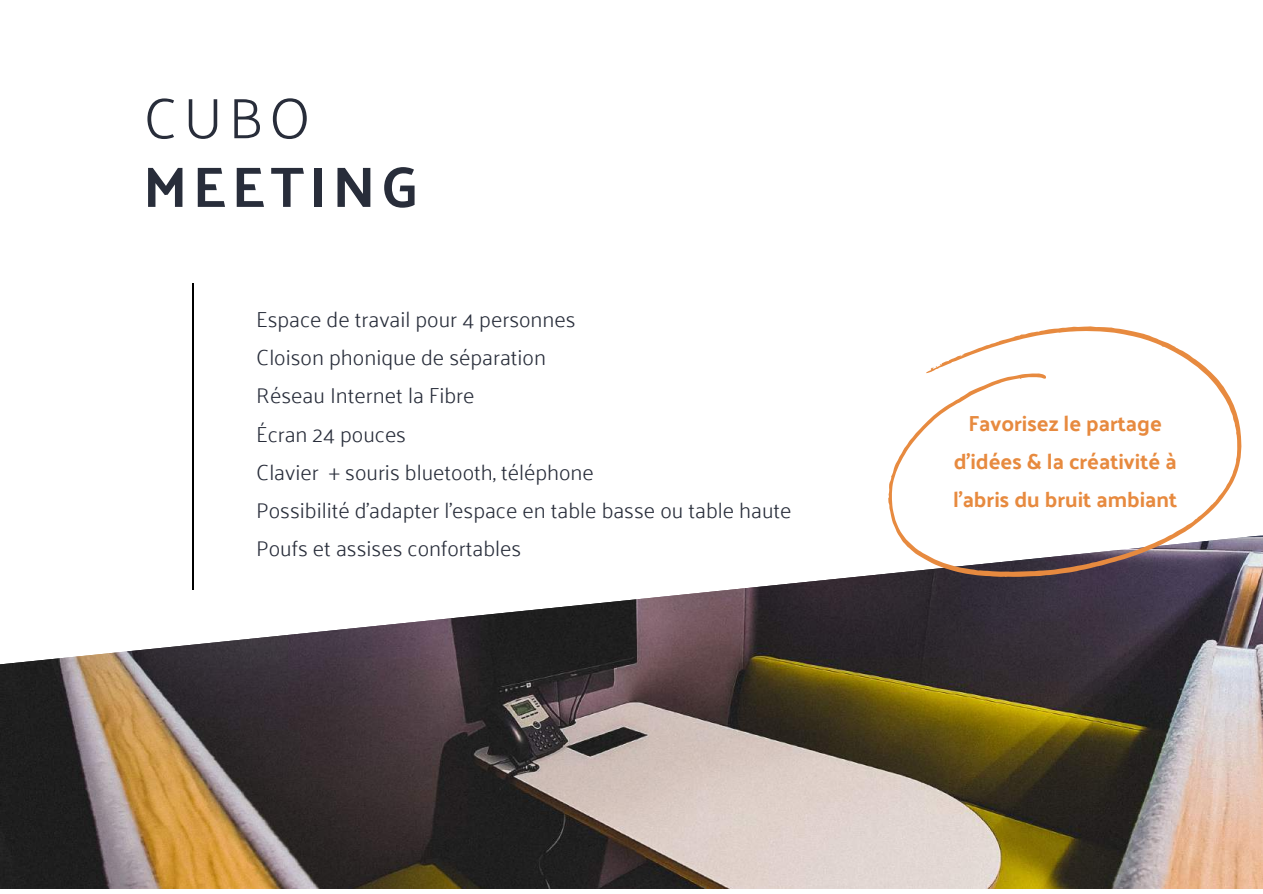
<style>
.page{position:relative;width:1263px;height:894px;background:#fff}
.page>*{position:absolute;margin:0;border:0;box-sizing:border-box;transform-origin:0 0}
.t1{font:700 57.3px "Palanquin";letter-spacing:.1em;color:#282d3a}
.t2{font:300 57.3px "Palanquin";color:#282d3a}
.t3{font:300 21.75px/38.2px "Palanquin";color:#282d3a}
.t4{font:700 21.75px/38.2px "Palanquin";color:#e78a3f;text-align:center}
</style>
<div class="page">
<img style="left:0;top:665px;width:1263px;height:223px">
<svg style="left:0;top:535px;width:1263px;height:130px"></svg>
<svg style="left:888px;top:326px;width:354px;height:251px"></svg>
<hr style="left:192px;top:283px;width:2px;height:306px;background:#000">
<h1 class="t2" style="left:143px;top:85px;width:169px">CUBO</h1>
<h1 class="t1" style="left:143px;top:153px;width:277px">MEETING</h1>
<p class="t3" style="left:256px;top:300px;width:321px">Espace de travail pour 4 personnes<br>Cloison phonique de séparation<br>Réseau Internet la Fibre</p>
<p class="t3" style="left:256px;top:415px;width:151px">Écran 24 pouces</p>
<p class="t4" style="left:953px;top:404px;width:225px">Favorisez le partage d'idées &amp; la créativité à l'abris du bruit ambiant</p>
<p class="t3" style="left:256px;top:453px;width:537px">Clavier + souris bluetooth, téléphone<br>Possibilité d'adapter l'espace en table basse ou table haute<br>Poufs et assises confortables</p>
</div>
